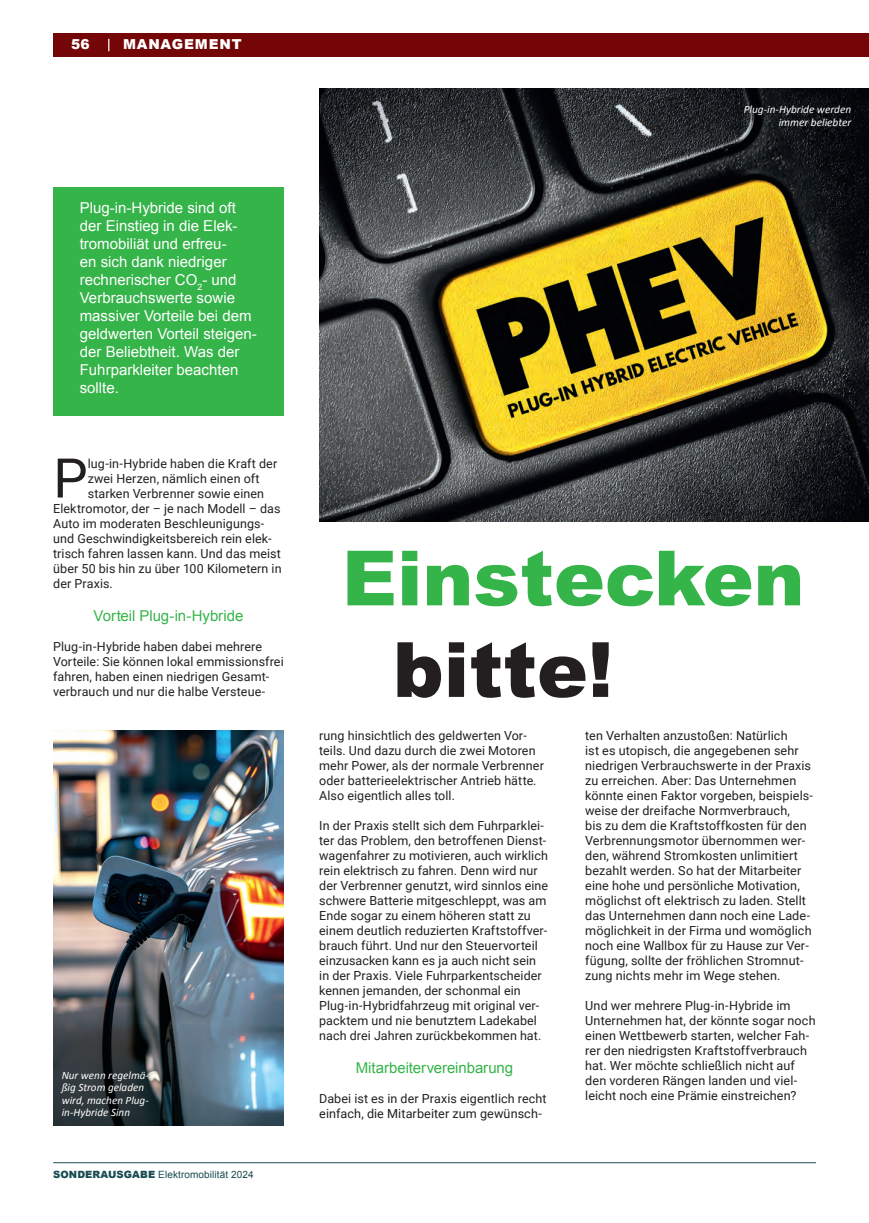
<style>
.page{position:relative;width:869px;height:1223px;background:#fff}
.page>*{position:absolute;margin:0;border:0;box-sizing:border-box;transform-origin:0 0}
.t1{font:900 76.25px "Arial";color:#35b44a}
.t2{font:900 76.25px "Arial";color:#231f20}
.t3{font:54.75px "Roboto";color:#231f20}
.t4{font:15px/18px "Arial";color:#fff}
.t5{font:15px "Arial";letter-spacing:-.005em;color:#35b44a}
.t6{font:900 13.75px "Arial";letter-spacing:.06em;color:#fff}
.t7{font:12.5px/15px "Roboto";letter-spacing:.01em;color:#231f20}
.t8{font:italic 11.25px/12.5px "Calibri";color:#fff;text-align:right}
.t9{font:10px "Arial";letter-spacing:.01em;color:#184c52}
.s1{font-weight:900}
</style>
<div class="page">
<svg style="left:868px;top:33px;width:1px;height:24px"></svg>
<div style="left:53px;top:33px;width:815px;height:24px;background:#740607"></div>
<svg style="left:108px;top:39px;width:1px;height:12px"></svg>
<hr style="left:53px;top:1162px;width:762px;height:1px;background:#184c52">
<div style="left:53px;top:187px;width:230px;height:228px;background:#35b44a"></div>
<img style="left:319px;top:89px;width:549px;height:432px">
<img style="left:53px;top:730px;width:230px;height:395px">
<p class="t6" style="left:71px;top:34px;width:20px">56</p>
<p class="t6" style="left:123px;top:34px;width:120px">MANAGEMENT</p>
<p class="t4" style="left:80px;top:199px;width:178px">Plug-in-Hybride sind oft der Einstieg in die Elek&shy;tromobiliät und erfreu-<br>en sich dank niedriger rechnerischer CO<sub>2</sub>- und<br>Verbrauchswerte sowie massiver Vorteile bei dem geldwerten Vorteil steigen&shy;der Beliebtheit. Was der<br>Fuhrparkleiter beachten sollte.</p>
<h2 class="t3" style="left:53px;top:439px;width:36px">P</h2>
<p class="t7" style="left:88px;top:455px;width:191px">lug-in-Hybride haben die Kraft der</p>
<p class="t7" style="left:88px;top:470px;width:173px">zwei Herzen, nämlich einen oft</p>
<p class="t7" style="left:88px;top:485px;width:178px">starken Verbrenner sowie einen</p>
<p class="t7" style="left:53px;top:500px;width:229px">Elektromotor, der – je nach Modell – das</p>
<p class="t7" style="left:53px;top:515px;width:212px">Auto im moderaten Beschleunigungs-</p>
<p class="t7" style="left:53px;top:530px;width:220px">und Geschwindigkeitsbereich rein elek-</p>
<p class="t7" style="left:53px;top:545px;width:229px">trisch fahren lassen kann. Und das meist</p>
<p class="t7" style="left:53px;top:560px;width:230px">über 50 bis hin zu über 100 Kilometern in</p>
<p class="t7" style="left:53px;top:575px;width:61px">der Praxis.</p>
<p class="t5" style="left:94px;top:605px;width:151px">Vorteil Plug-in-Hybride</p>
<p class="t7" style="left:53px;top:638px;width:232px">Plug-in-Hybride haben dabei mehrere Vorteile: Sie können lokal emmissionsfrei fahren, haben einen niedrigen Gesamt&shy;verbrauch und nur die halbe Versteue-</p>
<p class="t8" style="left:62px;top:1068px;width:89px;text-align:left">Nur wenn regelmä&shy;ßig Strom geladen wird, machen Plug&shy;in-Hybride Sinn</p>
<p class="t9" style="left:53px;top:1167px;width:202px"><span class="s1">SONDERAUSGABE</span> Elektromobilität 2024</p>
<p class="t8" style="left:743px;top:103px;width:109px">Plug-in-Hybride werden immer beliebter</p>
<h1 class="t1" style="left:342px;top:523px;width:464px">Einstecken</h1>
<h1 class="t2" style="left:392px;top:614px;width:222px">bitte!</h1>
<p class="t7" style="left:319px;top:727px;width:226px">rung hinsichtlich des geldwerten Vor&shy;teils. Und dazu durch die zwei Motoren mehr Power, als der normale Verbrenner oder batterieelektrischer Antrieb hätte.<br>Also eigentlich alles toll.</p>
<p class="t7" style="left:319px;top:817px;width:230px">In der Praxis stellt sich dem Fuhrparklei&shy;ter das Problem, den betroffenen Dienst&shy;wagenfahrer zu motivieren, auch wirklich rein elektrisch zu fahren. Denn wird nur der Verbrenner genutzt, wird sinnlos eine schwere Batterie mitgeschleppt, was am Ende sogar zu einem höheren statt zu einem deutlich reduzierten Kraftstoffver&shy;brauch führt. Und nur den Steuervorteil einzusacken kann es ja auch nicht sein in der Praxis. Viele Fuhrparkentscheider kennen jemanden, der schonmal ein Plug-in-Hybridfahrzeug mit original ver&shy;packtem und nie benutztem Ladekabel nach drei Jahren zurückbekommen hat.</p>
<p class="t5" style="left:355px;top:1057px;width:159px">Mitarbeitervereinbarung</p>
<p class="t7" style="left:319px;top:1090px;width:229px">Dabei ist es in der Praxis eigentlich recht einfach, die Mitarbeiter zum gewünsch-</p>
<p class="t7" style="left:585px;top:727px;width:229px">ten Verhalten anzustoßen: Natürlich<br>ist es utopisch, die angegebenen sehr niedrigen Verbrauchswerte in der Praxis zu erreichen. Aber: Das Unternehmen könnte einen Faktor vorgeben, beispiels&shy;weise der dreifache Normverbrauch,<br>bis zu dem die Kraftstoffkosten für den Verbrennungsmotor übernommen wer&shy;den, während Stromkosten unlimitiert bezahlt werden. So hat der Mitarbeiter eine hohe und persönliche Motivation, möglichst oft elektrisch zu laden. Stellt das Unternehmen dann noch eine Lade&shy;möglichkeit in der Firma und womöglich noch eine Wallbox für zu Hause zur Ver&shy;fügung, sollte der fröhlichen Stromnut&shy;zung nichts mehr im Wege stehen.</p>
<p class="t7" style="left:585px;top:997px;width:232px">Und wer mehrere Plug-in-Hybride im Unternehmen hat, der könnte sogar noch einen Wettbewerb starten, welcher Fah&shy;rer den niedrigsten Kraftstoffverbrauch hat. Wer möchte schließlich nicht auf den vorderen Rängen landen und viel&shy;leicht noch eine Prämie einstreichen?</p>
</div>
